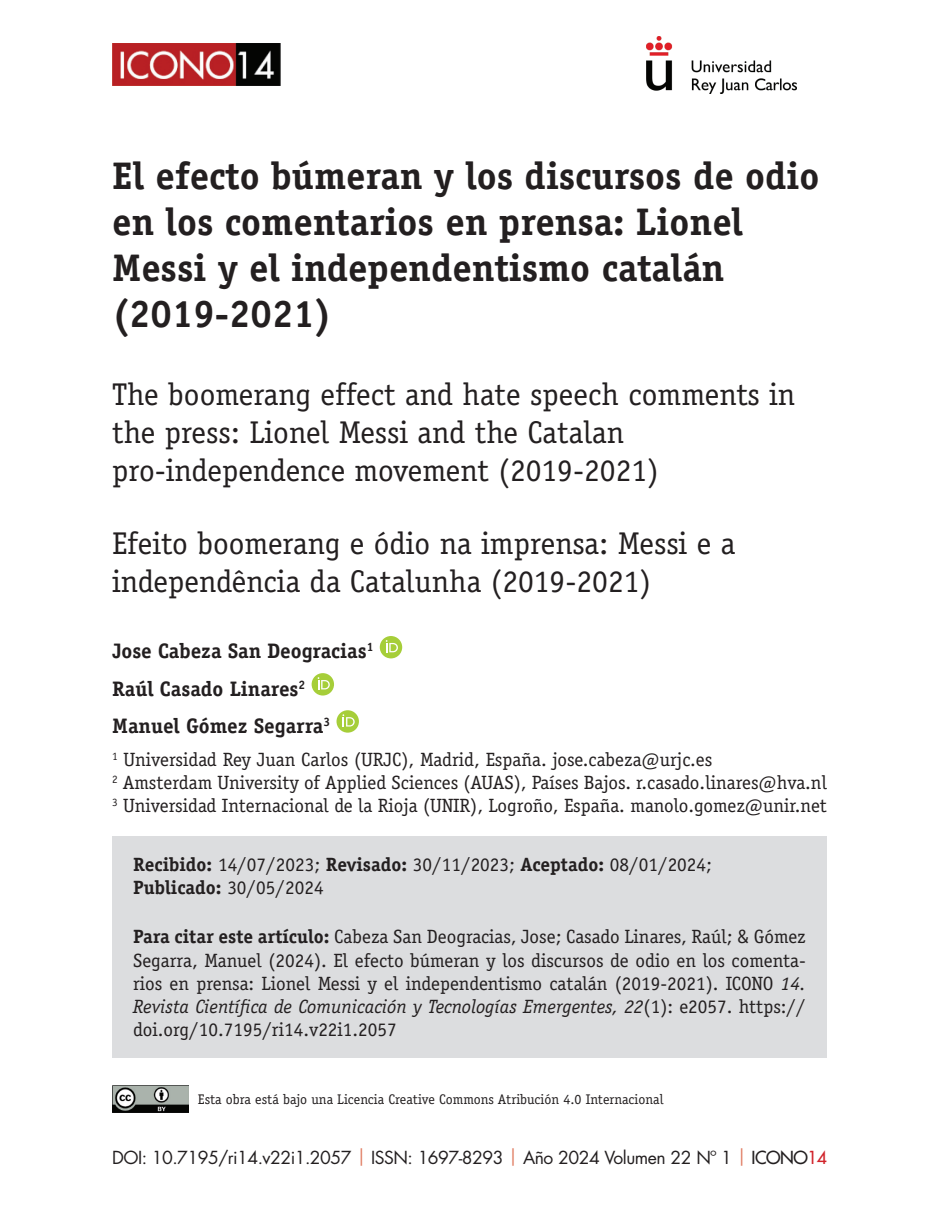
<style>
.page{position:relative;width:939px;height:1220px;background:#fff}
.page>*{position:absolute;margin:0;border:0;box-sizing:border-box;transform-origin:0 0}
.Article_Title{font:700 38.5px/46.2px "Officina Serif Std";color:#231f20}
.Article_SubTitle{font:31.5px/37.8px "Officina Serif Std";color:#231f20}
.Article_AU{font:700 21px "Officina Serif Std";color:#231f20}
.Citation{font:19.25px/23.1px "Officina Serif Std";color:#231f20}
.AFF{font:19.25px "Officina Serif Std";color:#231f20}
.t1{font:17.5px "Futura Std";letter-spacing:-.03em;color:#231f20}
.t2{font:14px "Officina Serif Std";color:#231f20}
.s1{font-weight:700}
.s2{font-style:italic}
.s3{color:#e18066}
.s4{font-weight:500}
.s5{font-weight:500;color:#d1232a}
</style>
<div class="page">
<img style="left:112px;top:44px;width:168px;height:42px">
<img style="left:646px;top:36px;width:150px;height:58px">
<img style="left:112px;top:1085px;width:77px;height:27px">
<div style="left:112px;top:836px;width:714px;height:221px;background:#dcdddf"></div>
<div style="left:379px;top:636px;width:23px;height:22px;background:#a6ce39;border-radius:50%"></div>
<svg style="left:385px;top:640px;width:13px;height:12px"></svg>
<div style="left:311px;top:673px;width:23px;height:22px;background:#a6ce39;border-radius:50%"></div>
<svg style="left:317px;top:677px;width:12px;height:12px"></svg>
<svg style="left:336px;top:710px;width:23px;height:23px"></svg>
<svg style="left:342px;top:714px;width:12px;height:12px"></svg>
<p class="Article_Title" style="left:112px;top:152px;width:708px">El efecto búmeran y los discursos de odio en los comentarios en prensa: Lionel<br>Messi y el independentismo catalán (2019-2021)</p>
<p class="Article_SubTitle" style="left:112px;top:376px;width:684px">The boomerang effect and hate speech comments in the press: Lionel Messi and the Catalan pro-independence movement (2019-2021)</p>
<p class="Article_SubTitle" style="left:112px;top:524px;width:624px">Efeito boomerang e ódio na imprensa: Messi e a independência da Catalunha (2019-2021)</p>
<p class="Article_AU" style="left:112px;top:638px;width:263px">Jose Cabeza San Deogracias<sup>1</sup></p>
<p class="Article_AU" style="left:112px;top:675px;width:195px">Raúl Casado Linares<sup>2</sup></p>
<p class="Article_AU" style="left:112px;top:712px;width:219px">Manuel Gómez Segarra<sup>3</sup></p>
<p class="AFF" style="left:112px;top:748px;width:601px"><sup>1</sup> Universidad Rey Juan Carlos (URJC), Madrid, España. jose.cabeza@urjc.es</p>
<p class="AFF" style="left:112px;top:771px;width:716px"><sup>2</sup> Amsterdam University of Applied Sciences (AUAS), Países Bajos. r.casado.linares@hva.nl</p>
<p class="AFF" style="left:112px;top:795px;width:716px"><sup>3</sup> Universidad Internacional de la Rioja (UNIR), Logroño, España. manolo.gomez@unir.net</p>
<p class="Citation" style="left:133px;top:853px;width:580px"><span class="s1">Recibido:</span> 14/07/2023; <span class="s1">Revisado:</span> 30/11/2023; <span class="s1">Aceptado:</span> 08/01/2024;<br><span class="s1">Publicado:</span> 30/05/2024</p>
<p class="Citation" style="left:133px;top:925px;width:674px;text-align:justify"><span class="s1">Para citar este artículo:</span> Cabeza San Deogracias, Jose; Casado Linares, Raúl; &amp; Gómez Segarra, Manuel (2024). El efecto búmeran y los discursos de odio en los comenta&shy;rios en prensa: Lionel Messi y el independentismo catalán (2019-2021). ICONO <span class="s2">14.<br>Revista Científica de Comunicación y Tecnologías Emergentes, 22</span>(1): e2057. https:// doi.org/10.7195/ri14.v22i1.2057</p>
<p class="t2" style="left:198px;top:1091px;width:467px">Esta obra está bajo una Licencia Creative Commons Atribución 4.0 Internacional</p>
<p class="t1" style="left:112px;top:1146px;width:716px">DOI: 10.7195/ri14.v22i1.2057 <span class="s3">|</span> ISSN: 1697-8293 <span class="s3">|</span> Año 2024 Volumen 22 Nº 1 <span class="s3">|</span> <span class="s4">ICONO</span><span class="s5">14</span></p>
</div>
